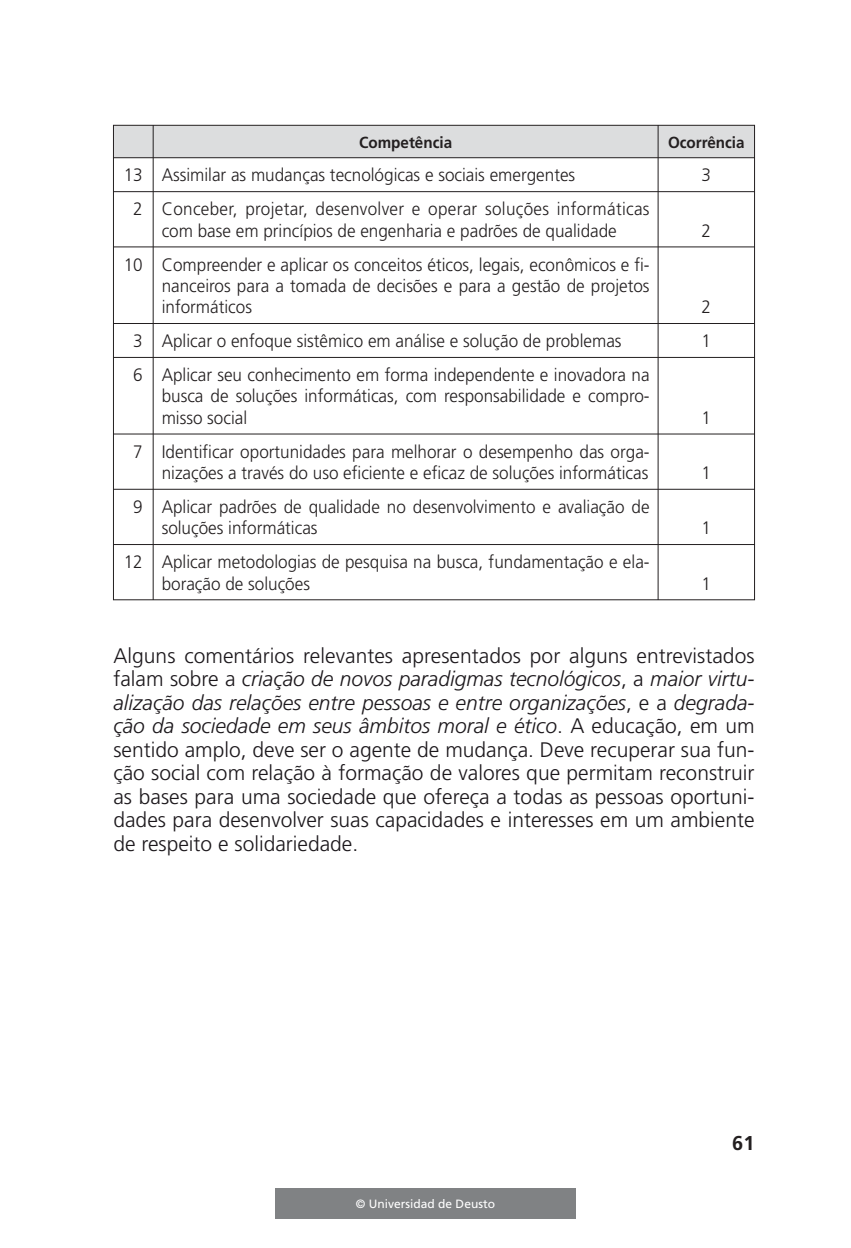
<style>
.page{position:relative;width:851px;height:1248px;background:#fff}
.page>*{position:absolute;margin:0;border:0;box-sizing:border-box;transform-origin:0 0}
.t1{font:300 21px/23.4px "Frutiger LT Std";color:#1c181c;text-align:justify}
.t2{font:700 20px "Frutiger LT Std";color:#231f20}
.t3{font:300 18px/21.4px "Frutiger LT Std";color:#231f20;text-align:justify;scale:.95 1}
.t4{font:300 18px/21.4px "Frutiger LT Std";letter-spacing:.02em;color:#231f20;text-align:center;scale:.95 1}
.t5{font:700 16px "Frutiger LT Std";color:#231f20;scale:.95 1}
.t6{font:12px "Frutiger LT Std";color:#fff}
.s1{font-style:italic}
</style>
<div class="page">
<div style="left:114px;top:126px;width:640px;height:31px;background:#dcddde"></div>
<hr style="left:153px;top:126px;width:1px;height:31px;background:#231f20">
<hr style="left:657px;top:126px;width:1px;height:31px;background:#231f20">
<hr style="left:153px;top:158px;width:1px;height:33px;background:#231f20">
<hr style="left:657px;top:158px;width:1px;height:33px;background:#231f20">
<hr style="left:113px;top:191px;width:545px;height:1px;background:#231f20">
<hr style="left:153px;top:192px;width:1px;height:54px;background:#231f20">
<hr style="left:658px;top:191px;width:97px;height:1px;background:#231f20">
<hr style="left:657px;top:192px;width:1px;height:54px;background:#231f20">
<hr style="left:113px;top:246px;width:545px;height:1px;background:#231f20">
<hr style="left:153px;top:247px;width:1px;height:76px;background:#231f20">
<hr style="left:658px;top:246px;width:97px;height:1px;background:#231f20">
<hr style="left:657px;top:247px;width:1px;height:76px;background:#231f20">
<hr style="left:113px;top:323px;width:545px;height:1px;background:#231f20">
<hr style="left:153px;top:324px;width:1px;height:33px;background:#231f20">
<hr style="left:658px;top:323px;width:97px;height:1px;background:#231f20">
<hr style="left:657px;top:324px;width:1px;height:33px;background:#231f20">
<hr style="left:113px;top:357px;width:545px;height:1px;background:#231f20">
<hr style="left:153px;top:358px;width:1px;height:75px;background:#231f20">
<hr style="left:658px;top:357px;width:97px;height:1px;background:#231f20">
<hr style="left:657px;top:358px;width:1px;height:75px;background:#231f20">
<hr style="left:113px;top:433px;width:545px;height:1px;background:#231f20">
<hr style="left:153px;top:434px;width:1px;height:54px;background:#231f20">
<hr style="left:658px;top:433px;width:97px;height:1px;background:#231f20">
<hr style="left:657px;top:434px;width:1px;height:54px;background:#231f20">
<hr style="left:113px;top:488px;width:545px;height:1px;background:#231f20">
<hr style="left:153px;top:489px;width:1px;height:55px;background:#231f20">
<hr style="left:658px;top:488px;width:97px;height:1px;background:#231f20">
<hr style="left:657px;top:489px;width:1px;height:55px;background:#231f20">
<hr style="left:113px;top:544px;width:545px;height:1px;background:#231f20">
<hr style="left:153px;top:545px;width:1px;height:54px;background:#231f20">
<hr style="left:658px;top:544px;width:97px;height:1px;background:#231f20">
<hr style="left:657px;top:545px;width:1px;height:54px;background:#231f20">
<hr style="left:113px;top:158px;width:1px;height:33px;background:#231f20">
<hr style="left:754px;top:158px;width:1px;height:33px;background:#231f20">
<hr style="left:113px;top:192px;width:1px;height:54px;background:#231f20">
<hr style="left:754px;top:192px;width:1px;height:54px;background:#231f20">
<hr style="left:113px;top:247px;width:1px;height:76px;background:#231f20">
<hr style="left:754px;top:247px;width:1px;height:76px;background:#231f20">
<hr style="left:113px;top:324px;width:1px;height:33px;background:#231f20">
<hr style="left:754px;top:324px;width:1px;height:33px;background:#231f20">
<hr style="left:113px;top:358px;width:1px;height:75px;background:#231f20">
<hr style="left:754px;top:358px;width:1px;height:75px;background:#231f20">
<hr style="left:113px;top:434px;width:1px;height:54px;background:#231f20">
<hr style="left:754px;top:434px;width:1px;height:54px;background:#231f20">
<hr style="left:113px;top:489px;width:1px;height:55px;background:#231f20">
<hr style="left:754px;top:489px;width:1px;height:55px;background:#231f20">
<hr style="left:113px;top:545px;width:1px;height:54px;background:#231f20">
<hr style="left:754px;top:545px;width:1px;height:54px;background:#231f20">
<hr style="left:113px;top:599px;width:642px;height:1px;background:#231f20">
<hr style="left:113px;top:125px;width:40px;height:1px;background:#231f20">
<hr style="left:113px;top:126px;width:1px;height:31px;background:#231f20">
<hr style="left:153px;top:125px;width:602px;height:1px;background:#231f20">
<hr style="left:754px;top:126px;width:1px;height:31px;background:#231f20">
<hr style="left:113px;top:157px;width:545px;height:1px;background:#231f20">
<hr style="left:658px;top:157px;width:97px;height:1px;background:#231f20">
<div style="left:275px;top:1188px;width:300px;height:30px;background:#808284"></div>
<p class="t5" style="left:359px;top:135px;width:99px">Competência</p>
<p class="t5" style="left:668px;top:135px;width:82px">Ocorrência</p>
<p class="t3" style="left:124px;top:166px;width:476px">13 Assimilar as mudanças tecnológicas e sociais emergentes</p>
<p class="t3" style="left:701px;top:166px;width:12px">3</p>
<p class="t4" style="left:133px;top:200px;width:545px">2 Conceber, projetar, desenvolver e operar soluções informáticas com base em princípios de engenharia e padrões de qualidade</p>
<p class="t3" style="left:701px;top:221px;width:12px">2</p>
<p class="t3" style="left:162px;top:255px;width:515px;text-indent:-38px">10 Compreender e aplicar os conceitos éticos, legais, econômicos e fi&shy;nanceiros para a tomada de decisões e para a gestão de projetos informáticos</p>
<p class="t3" style="left:701px;top:298px;width:12px">2</p>
<p class="t3" style="left:133px;top:331px;width:515px">3 Aplicar o enfoque sistêmico em análise e solução de problemas</p>
<p class="t3" style="left:701px;top:331px;width:12px">1</p>
<p class="t3" style="left:162px;top:365px;width:515px;text-indent:-28px">6 Aplicar seu conhecimento em forma independente e inovadora na busca de soluções informáticas, com responsabilidade e compro&shy;misso social</p>
<p class="t3" style="left:701px;top:408px;width:12px">1</p>
<p class="t3" style="left:133px;top:442px;width:545px;text-align:right">7 Identificar oportunidades para melhorar o desempenho das orga&shy;nizações a través do uso eficiente e eficaz de soluções informáticas</p>
<p class="t3" style="left:162px;top:497px;width:515px;text-indent:-28px">9 Aplicar padrões de qualidade no desenvolvimento e avaliação de soluções informáticas</p>
<p class="t3" style="left:162px;top:552px;width:515px;text-indent:-38px">12 Aplicar metodologias de pesquisa na busca, fundamentação e ela&shy;boração de soluções</p>
<p class="t3" style="left:701px;top:463px;width:12px">1</p>
<p class="t3" style="left:701px;top:518px;width:12px">1</p>
<p class="t3" style="left:701px;top:574px;width:12px">1</p>
<p class="t1" style="left:113px;top:645px;width:642px">Alguns comentários relevantes apresentados por alguns entrevistados falam sobre a <span class="s1">criação de novos paradigmas tecnológicos</span>, a <span class="s1">maior virtu&shy;alização das relações entre pessoas e entre organizações</span>, e a <span class="s1">degrada&shy;ção da sociedade em seus âmbitos moral e ético</span>. A educação, em um sentido amplo, deve ser o agente de mudança. Deve recuperar sua fun&shy;ção social com relação à formação de valores que permitam reconstruir as bases para uma sociedade que ofereça a todas as pessoas oportuni&shy;dades para desenvolver suas capacidades e interesses em um ambiente de respeito e solidariedade.</p>
<p class="t6" style="left:356px;top:1198px;width:140px">© Universidad de Deusto</p>
<p class="t2" style="left:732px;top:1134px;width:24px">61</p>
</div>
